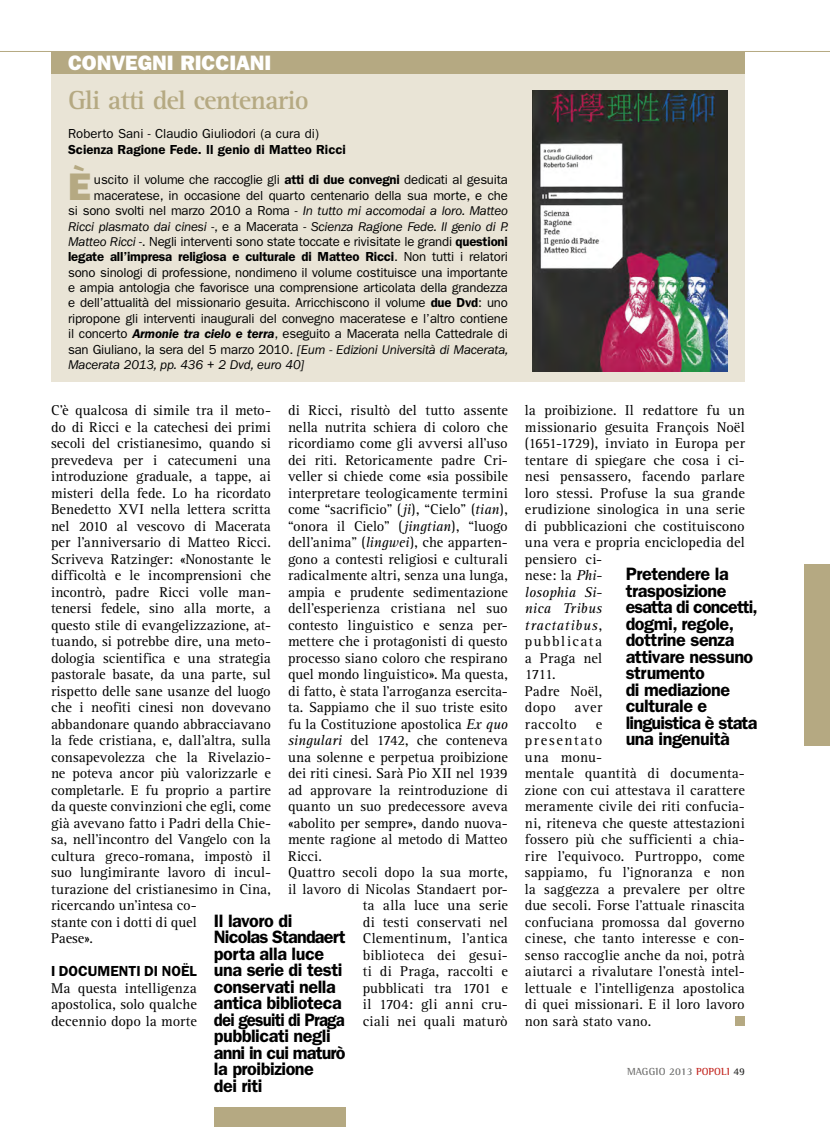
<style>
.page{position:relative;width:830px;height:1127px;background:#fff}
.page>*{position:absolute;margin:0;border:0;box-sizing:border-box;transform-origin:0 0}
.t1{font:38.55px "ITC Franklin Gothic Std Hvy";color:#b5a982}
.t2{font:700 27px "Rotis Serif";letter-spacing:-.03em;color:#b5a982}
.t3{font:21px "ITC Franklin Gothic Std Hvy";color:#fff}
.t4{font:600 18px/16.5px "ITC Franklin Gothic Std";letter-spacing:-.025em;color:#000}
.t5{font:14.7px/16.5px "Rotis Serif";letter-spacing:.005em;color:#000}
.t6{font:14.7px/16.5px "Rotis Serif";letter-spacing:.025em;color:#000}
.t7{font:14.7px "Rotis Serif";letter-spacing:-.015em;color:#000}
.t8{font:600 14.7px "ITC Franklin Gothic Std";color:#000}
.t9{font:13.2px "ITC Franklin Gothic Std";letter-spacing:-.015em;color:#000}
.t10{font:italic 13.2px "ITC Franklin Gothic Std";letter-spacing:-.015em;color:#000}
.t11{font:600 13.2px "ITC Franklin Gothic Std";letter-spacing:-.015em;color:#000}
.t12{font:700 10.5px "Rotis Semi Serif";color:#6f6f6e}
.t13{font:700 10.5px "Rotis Semi Serif";color:#c42822}
.s1{font-weight:600}
.s2{font-style:italic}
.s3{font-style:normal}
.s4{font-weight:400}
.s5{font-weight:600;font-style:italic}
.s6{color:#c42822}
.s7{color:#2c2c2b}
</style>
<div class="page">
<hr style="left:0;top:51px;width:829px;height:1px;background:#b5a982">
<div style="left:734px;top:1017px;width:9px;height:9px;background:#b5a982"></div>
<div style="left:51px;top:69px;width:693px;height:313px;background:#e9e4d6"></div>
<div style="left:51px;top:51px;width:693px;height:23px;background:#b5a982"></div>
<img style="left:532px;top:90px;width:195px;height:281px">
<div style="left:214px;top:1108px;width:131px;height:19px;background:#b5a982"></div>
<div style="left:804px;top:564px;width:25px;height:181px;background:#b5a982"></div>
<h3 class="t3" style="left:68px;top:51px;width:205px">CONVEGNI RICCIANI</h3>
<h2 class="t2" style="left:68px;top:84px;width:242px">Gli atti del centenario</h2>
<p class="t9" style="left:68px;top:126px;width:252px">Roberto Sani - Claudio Giuliodori (a cura di)</p>
<p class="t11" style="left:68px;top:141px;width:279px">Scienza Ragione Fede. Il genio di Matteo Ricci</p>
<h1 class="t1" style="left:68px;top:164px;width:25px">È</h1>
<p class="t9" style="left:94px;top:172px;width:415px">uscito il volume che raccoglie gli <span class="s1">atti di due convegni</span> dedicati al gesuita</p>
<p class="t9" style="left:94px;top:188px;width:415px">maceratese, in occasione del quarto centenario della sua morte, e che</p>
<p class="t9" style="left:68px;top:203px;width:441px">si sono svolti nel marzo 2010 a Roma - <span class="s2">In tutto mi accomodai a loro. Matteo</span></p>
<p class="t10" style="left:68px;top:219px;width:442px">Ricci plasmato dai cinesi <span class="s3">-, e a Macerata -</span> Scienza Ragione Fede. Il genio di P.</p>
<p class="t9" style="left:68px;top:234px;width:441px"><span class="s2">Matteo Ricci</span> -. N egli interventi sono state toccate e rivisitate le grandi <span class="s1">questioni</span></p>
<p class="t11" style="left:68px;top:249px;width:441px">legate all’impresa religiosa e culturale di Matteo Ricci<span class="s4">. N on tutti i relatori</span></p>
<p class="t9" style="left:68px;top:265px;width:441px">sono sinologi di professione, nondimeno il volume costituisce una importante</p>
<p class="t9" style="left:68px;top:280px;width:441px">e ampia antologia che favorisce una comprensione articolata della grandezza</p>
<p class="t9" style="left:68px;top:295px;width:441px">e dell’attualità del missionario gesuita. Arricchiscono il volume <span class="s1">due Dvd</span>: uno</p>
<p class="t9" style="left:68px;top:311px;width:441px">ripropone gli interventi inaugurali del convegno maceratese e l’altro contiene</p>
<p class="t9" style="left:68px;top:326px;width:441px">il concerto <span class="s5">Armonie tra cielo e terra</span>, eseguito a Macerata nella Cattedrale di</p>
<p class="t10" style="left:68px;top:342px;width:442px"><span class="s3">san Giuliano, la sera del 5 marzo 2010.</span> [Eum - Edizioni Università di Macerata,</p>
<p class="t10" style="left:68px;top:357px;width:238px">Macerata 2013, pp. 436 + 2 Dvd, euro 40]</p>
<p class="t5" style="left:51px;top:402px;width:221px">C’è qualcosa di simile tra il meto&shy;do di Ricci e la catechesi dei primi secoli del cristianesimo, quando si prevedeva per i catecumeni una introduzione graduale, a tappe, ai misteri della fede. Lo ha ricordato Benedetto XVI nella lettera scritta nel 2010 al vescovo di Macerata per l’anniversario di Matteo Ricci.<br>Scriveva Ratzinger: «Nonostante le difficoltà e le incomprensioni che incontrò, padre Ricci volle man&shy;tenersi fedele, sino alla morte, a questo stile di evangelizzazione, at&shy;tuando, si potrebbe dire, una meto&shy;dologia scientifica e una strategia pastorale basate, da una parte, sul rispetto delle sane usanze del luogo che i neofiti cinesi non dovevano abbandonare quando abbracciavano la fede cristiana, e, dall’altra, sulla consapevolezza che la Rivelazio&shy;ne poteva ancor più valorizzarle e completarle. E fu proprio a partire da queste convinzioni che egli, come già avevano fatto i Padri della Chie&shy;sa, nell’incontro del Vangelo con la cultura greco-romana, impostò il suo lungimirante lavoro di incul&shy;turazione del cristianesimo in Cina, ricercando un’intesa co-<br>stante con i dotti di quel<br>Paese».</p>
<p class="t8" style="left:51px;top:962px;width:147px">I DOCUMENTI DI NOËL</p>
<p class="t5" style="left:51px;top:980px;width:147px;text-align:justify">Ma questa intelligenza apostolica, solo qualche decennio dopo la morte</p>
<p class="t5" style="left:288px;top:402px;width:221px">di Ricci, risultò del tutto assente</p>
<p class="t5" style="left:288px;top:419px;width:221px">nella nutrita schiera di coloro che</p>
<p class="t5" style="left:288px;top:435px;width:221px">ricordiamo come gli avversi all’uso</p>
<p class="t5" style="left:288px;top:452px;width:221px">dei riti. Retoricamente padre Cri-</p>
<p class="t5" style="left:288px;top:468px;width:221px">veller si chiede come «sia possibile</p>
<p class="t5" style="left:288px;top:485px;width:221px">interpretare teologicamente termini</p>
<p class="t5" style="left:288px;top:501px;width:221px">come “sacrificio” (<span class="s2">ji</span>), “Cielo” (<span class="s2">tian</span>),</p>
<p class="t7" style="left:288px;top:517px;width:221px">“onora il Cielo” (<span class="s2">jingtian</span>), “luogo</p>
<p class="t5" style="left:288px;top:534px;width:221px">dell’anima” (<span class="s2">lingwei</span>), che apparten-</p>
<p class="t5" style="left:288px;top:551px;width:221px">gono a contesti religiosi e culturali</p>
<p class="t5" style="left:288px;top:567px;width:221px">radicalmente altri, senza una lunga,</p>
<p class="t5" style="left:288px;top:584px;width:221px">ampia e prudente sedimentazione</p>
<p class="t5" style="left:288px;top:600px;width:221px">dell’esperienza cristiana nel suo</p>
<p class="t5" style="left:288px;top:617px;width:221px">contesto linguistico e senza per-</p>
<p class="t5" style="left:288px;top:633px;width:221px">mettere che i protagonisti di questo</p>
<p class="t5" style="left:288px;top:650px;width:221px">processo siano coloro che respirano</p>
<p class="t5" style="left:288px;top:666px;width:221px">quel mondo linguistico». Ma questa,</p>
<p class="t5" style="left:288px;top:683px;width:221px">di fatto, è stata l’arroganza esercita-</p>
<p class="t5" style="left:288px;top:699px;width:221px">ta. Sappiamo che il suo triste esito</p>
<p class="t5" style="left:288px;top:716px;width:221px">fu la Costituzione apostolica <span class="s2">Ex quo</span></p>
<p class="t5" style="left:288px;top:732px;width:221px"><span class="s2">singulari</span> del 1742, che conteneva</p>
<p class="t5" style="left:288px;top:749px;width:221px">una solenne e perpetua proibizione</p>
<p class="t5" style="left:288px;top:765px;width:221px">dei riti cinesi. Sarà Pio XII nel 1939</p>
<p class="t5" style="left:288px;top:782px;width:221px">ad approvare la reintroduzione di</p>
<p class="t5" style="left:288px;top:798px;width:221px">quanto un suo predecessore aveva</p>
<p class="t5" style="left:288px;top:815px;width:221px">«abolito per sempre», dando nuova-</p>
<p class="t5" style="left:288px;top:831px;width:221px">mente ragione al metodo di Matteo</p>
<p class="t5" style="left:288px;top:848px;width:35px">Ricci.</p>
<p class="t5" style="left:288px;top:864px;width:221px">Quattro secoli dopo la sua morte,</p>
<p class="t5" style="left:288px;top:881px;width:221px">il lavoro di Nicolas Standaert por-</p>
<p class="t5" style="left:362px;top:897px;width:146px">ta alla luce una serie</p>
<p class="t5" style="left:362px;top:914px;width:146px">di testi conservati nel</p>
<p class="t6" style="left:362px;top:930px;width:146px">Clementinum, l’antica</p>
<p class="t5" style="left:362px;top:947px;width:146px">biblioteca dei gesui-</p>
<p class="t5" style="left:362px;top:963px;width:146px">ti di Praga, raccolti e</p>
<p class="t5" style="left:362px;top:980px;width:146px">pubblicati tra 1701 e</p>
<p class="t5" style="left:362px;top:996px;width:146px">il 1704: gli anni cru-</p>
<p class="t5" style="left:362px;top:1013px;width:146px">ciali nei quali maturò</p>
<p class="t4" style="left:214px;top:912px;width:133px">Il lavoro di<br>Nicolas Standaert porta alla luce una serie di testi conservati nella antica biblioteca dei gesuiti di Praga pubblicati negli anni in cui maturò la proibizione<br>dei riti</p>
<p class="t5" style="left:524px;top:402px;width:221px">la proibizione. Il redattore fu un missionario gesuita François Noël (1651-1729), inviato in Europa per tentare di spiegare che cosa i ci&shy;nesi pensassero, facendo parlare loro stessi. Profuse la sua grande erudizione sinologica in una serie di pubblicazioni che costituiscono una vera e propria enciclopedia del pensiero ci-<br>nese: la <span class="s2">Phi-<br>losophia Si-<br>nica Tribus<br>tractatibus</span>,<br>pubblicata<br>a Praga nel<br>1711.<br>Padre Noël,<br>dopo</p>
<p class="t4" style="left:625px;top:566px;width:134px">Pretendere la trasposizione esatta di concetti, dogmi, regole, dottrine senza attivare nessuno strumento<br>di mediazione culturale e linguistica è stata una ingenuità</p>
<p class="t6" style="left:524px;top:699px;width:79px;text-indent:50px">aver raccolto</p>
<p class="t5" style="left:524px;top:716px;width:221px;text-indent:71px">e<br>presentato<br>una monu-<br>mentale quantità di documenta&shy;zione con cui attestava il carattere meramente civile dei riti confucia&shy;ni, riteneva che queste attestazioni fossero più che sufficienti a chia&shy;rire l’equivoco. Purtroppo, come sappiamo, fu l’ignoranza e non la saggezza a prevalere per oltre due secoli. Forse l’attuale rinascita confuciana promossa dal governo cinese, che tanto interesse e con&shy;senso raccoglie anche da noi, potrà aiutarci a rivalutare l’onestà intel&shy;lettuale e l’intelligenza apostolica di quei missionari. E il loro lavoro non sarà stato vano.</p>
<p class="t12" style="left:626px;top:1065px;width:8px">MAGGIO</p>
<p class="t12" style="left:668px;top:1065px;width:40px">2013 <span class="s6">POPO</span></p>
<p class="t13" style="left:720px;top:1065px;width:25px">LI <span class="s7">49</span></p>
</div>
